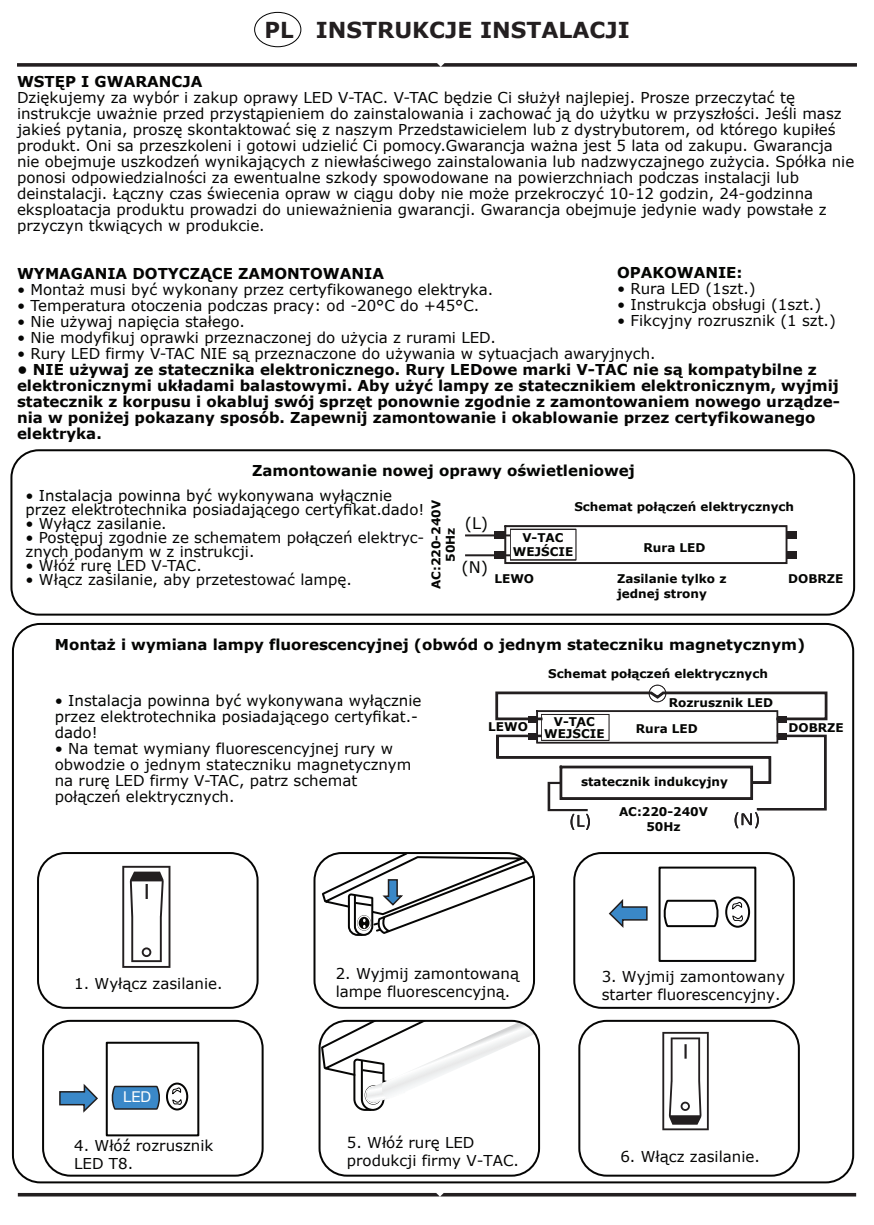
<style>
.page{position:relative;width:874px;height:1225px;background:#fff}
.page>*{position:absolute;margin:0;border:0;box-sizing:border-box;transform-origin:0 0}
.t1{font:700 22px "Verdana";color:#231f20}
.t2{font:16px "Verdana";color:#040503}
.t3{font:15px/16px "Verdana";color:#050504}
.t4{font:700 15px/16px "Verdana";color:#050504}
.t5{font:15px/16px "Verdana Pro";color:#040503}
.t6{font:700 15px "Verdana";color:#040503}
.t7{font:15px "Helvetica Neue LT Pro";color:#fff}
.t8{font:700 12px/14.4px "Verdana";color:#040503;text-align:center}
.s1{font-family:"Verdana";color:#050504}
</style>
<div class="page">
<svg style="left:17px;top:63px;width:839px;height:4px;background:#3b3738"></svg>
<hr style="left:18px;top:1193px;width:837px;height:3px;background:#231f20">
<div style="left:37px;top:852px;width:221px;height:156px;border:2px solid #050504;border-radius:27px"></div>
<div style="left:313px;top:852px;width:221px;height:156px;border:2px solid #050504;border-radius:27px"></div>
<div style="left:573px;top:852px;width:221px;height:156px;border:2px solid #050504;border-radius:27px"></div>
<svg style="left:122px;top:866px;width:48px;height:102px"></svg>
<svg style="left:319px;top:852px;width:216px;height:85px"></svg>
<div style="left:724px;top:896px;width:25px;height:31px;border:2px solid #050504;border-radius:50%"></div>
<svg style="left:731px;top:901px;width:12px;height:20px"></svg>
<svg style="left:663px;top:899px;width:56px;height:29px"></svg>
<div style="left:658px;top:866px;width:98px;height:96px;border:2px solid #050504"></div>
<svg style="left:608px;top:899px;width:40px;height:29px"></svg>
<div style="left:42px;top:1020px;width:221px;height:156px;border:2px solid #050504;border-radius:27px"></div>
<svg style="left:321px;top:1022px;width:214px;height:89px"></svg>
<div style="left:318px;top:1020px;width:222px;height:156px;border:2px solid #050504;border-radius:27px"></div>
<div style="left:578px;top:1020px;width:221px;height:156px;border:2px solid #050504;border-radius:27px"></div>
<svg style="left:662px;top:1032px;width:46px;height:98px"></svg>
<div style="left:166px;top:1082px;width:22px;height:28px;border:2px solid #050504;border-radius:50%"></div>
<svg style="left:172px;top:1087px;width:10px;height:18px"></svg>
<svg style="left:111px;top:1085px;width:49px;height:25px"></svg>
<div style="left:106px;top:1041px;width:93px;height:95px;border:2px solid #050504"></div>
<svg style="left:59px;top:1084px;width:39px;height:29px"></svg>
<svg style="left:495px;top:685px;width:333px;height:145px"></svg>
<svg style="left:504px;top:525px;width:283px;height:39px"></svg>
<div style="left:494px;top:531px;width:11px;height:8px;background:#231f20"></div>
<div style="left:494px;top:551px;width:11px;height:8px;background:#231f20"></div>
<div style="left:786px;top:531px;width:10px;height:8px;background:#231f20"></div>
<div style="left:786px;top:551px;width:10px;height:8px;background:#231f20"></div>
<hr style="left:465px;top:534px;width:44px;height:2px;background:#231f20">
<hr style="left:465px;top:554px;width:44px;height:2px;background:#231f20">
<div style="left:10px;top:449px;width:844px;height:166px;border:2px solid #050504;border-radius:27px"></div>
<div style="left:254px;top:12px;width:47px;height:35px;border:1px solid #000;border-radius:50%"></div>
<h1 class="t1" style="left:264px;top:14px;width:366px">PL INSTRUKCJE INSTALACJI</h1>
<p class="t4" style="left:17px;top:73px;width:187px">WSTĘP I GWARANCJA</p>
<p class="t3" style="left:17px;top:89px;width:838px">Dziękujemy za wybór i zakup oprawy LED V-TAC. V-TAC będzie Ci służył najlepiej. Prosze przeczytać tę instrukcje uważnie przed przystąpieniem do zainstalowania i zachować ją do użytku w przyszłości. Jeśli masz jakieś pytania, proszę skontaktować się z naszym Przedstawicielem lub z dystrybutorem, od którego kupiłeś produkt. Oni sa przeszkoleni i gotowi udzielić Ci pomocy.Gwarancja ważna jest 5 lata od zakupu. Gwarancja nie obejmuje uszkodzeń wynikających z niewłaściwego zainstalowania lub nadzwyczajnego zużycia. Spółka nie ponosi odpowiedzialności za ewentualne szkody spowodowane na powierzchniach podczas instalacji lub deinstalacji. Łączny czas świecenia opraw w ciągu doby nie może przekroczyć 10-12 godzin, 24-godzinna eksploatacja produktu prowadzi do unieważnienia gwarancji. Gwarancja obejmuje jedynie wady powstałe z przyczyn tkwiących w produkcie.</p>
<p class="t4" style="left:17px;top:265px;width:368px">WYMAGANIA DOTYCZĄCE ZAMONTOWANIA</p>
<p class="t3" style="left:17px;top:281px;width:477px">• Montaż musi być wykonany przez certyfikowanego elektryka.</p>
<p class="t3" style="left:17px;top:297px;width:463px">• Temperatura otoczenia podczas pracy: od -20°C do +45°C.</p>
<p class="t3" style="left:17px;top:313px;width:229px">• Nie używaj napięcia stałego.</p>
<p class="t3" style="left:17px;top:329px;width:480px">• Nie modyfikuj oprawki przeznaczonej do użycia z rurami LED.</p>
<p class="t3" style="left:17px;top:345px;width:640px">• Rury LED firmy V-TAC NIE są przeznaczone do używania w sytuacjach awaryjnych.</p>
<p class="t4" style="left:17px;top:361px;width:824px">• NIE używaj ze statecznika elektronicznego. Rury LEDowe marki V-TAC nie są kompatybilne z elektronicznymi układami balastowymi. Aby użyć lampy ze statecznikiem elektronicznym, wyjmij statecznik z korpusu i okabluj swój sprzęt ponownie zgodnie z zamontowaniem nowego urządze&shy;nia w poniżej pokazany sposób. Zapewnij zamontowanie i okablowanie przez certyfikowanego elektryka.</p>
<p class="t6" style="left:616px;top:262px;width:127px">OPAKOWANIE:</p>
<p class="t3" style="left:616px;top:280px;width:140px">• Rura LED (1szt.)</p>
<p class="t3" style="left:616px;top:296px;width:205px">• Instrukcja obsługi (1szt.)</p>
<p class="t3" style="left:616px;top:312px;width:220px">• Fikcyjny rozrusznik (1 szt.)</p>
<p class="t6" style="left:252px;top:460px;width:384px">Zamontowanie nowej oprawy oświetleniowej</p>
<p class="t5" style="left:25px;top:489px;width:400px;line-height:14px">• Instalacja powinna być wykonywana wyłącznie przez elektrotechnika posiadającego certyfikat.dado!</p>
<p class="t5" style="left:25px;top:516px;width:142px"><span class="s1">•</span> Wyłącz zasilanie.</p>
<p class="t3" style="left:25px;top:531px;width:400px;line-height:14px">• Postępuj zgodnie ze schematem połączeń elektryc&shy;znych podanym w z instrukcji.</p>
<p class="t3" style="left:25px;top:558px;width:178px">• Włóź rurę LED V-TAC.</p>
<p class="t3" style="left:25px;top:572px;width:328px">• Włącz zasilanie, aby przetestować lampę.</p>
<p class="t8" style="left:428px;top:589px;width:90px;rotate:-90deg">AC:220-240V<br>50Hz</p>
<p class="t2" style="left:464px;top:512px;width:25px">(L)</p>
<p class="t2" style="left:461px;top:556px;width:28px">(N)</p>
<p class="t8" style="left:574px;top:499px;width:221px">Schemat połączeń elektrycznych</p>
<p class="t8" style="left:512px;top:530px;width:62px">V-TAC<br>WEJŚCIE</p>
<p class="t8" style="left:643px;top:540px;width:63px">Rura LED</p>
<p class="t8" style="left:494px;top:571px;width:41px">LEWO</p>
<p class="t8" style="left:787px;top:571px;width:57px">DOBRZE</p>
<p class="t8" style="left:616px;top:571px;width:111px;text-align:left">Zasilanie tylko z jednej strony</p>
<p class="t6" style="left:55px;top:634px;width:751px">Montaż i wymiana lampy fluorescencyjnej (obwód o jednym stateczniku magnetycznym)</p>
<p class="t5" style="left:55px;top:692px;width:368px">• Instalacja powinna być wykonywana wyłącznie przez elektrotechnika posiadającego certyfikat.- dado!</p>
<p class="t3" style="left:55px;top:740px;width:358px">• Na temat wymiany fluorescencyjnej rury w obwodzie o jednym stateczniku magnetycznym na rurę LED firmy V-TAC, patrz schemat połączeń elektrycznych.</p>
<p class="t8" style="left:548px;top:666px;width:221px">Schemat połączeń elektrycznych</p>
<p class="t8" style="left:668px;top:695px;width:106px">Rozrusznik LED</p>
<p class="t8" style="left:544px;top:715px;width:62px;line-height:12px">V-TAC<br>WEJŚCIE</p>
<p class="t8" style="left:488px;top:719px;width:41px">LEWO</p>
<p class="t8" style="left:788px;top:720px;width:57px">DOBRZE</p>
<p class="t8" style="left:635px;top:721px;width:63px">Rura LED</p>
<p class="t8" style="left:580px;top:774px;width:148px">statecznik indukcyjny</p>
<p class="t8" style="left:618px;top:804px;width:90px">AC:220-240V<br>50Hz</p>
<p class="t3" style="left:74px;top:975px;width:150px">1. Wyłącz zasilanie.</p>
<p class="t3" style="left:335px;top:964px;width:185px;line-height:18px">2. Wyjmij zamontowaną lampe fluorescencyjną.</p>
<p class="t3" style="left:601px;top:967px;width:185px;line-height:18px">3. Wyjmij zamontowany starter fluorescencyjny.</p>
<p class="t7" style="left:123px;top:1087px;width:30px">LED</p>
<p class="t3" style="left:74px;top:1136px;width:141px;line-height:18px">4. Włóź rozrusznik<br>LED T8.</p>
<p class="t3" style="left:347px;top:1133px;width:173px;line-height:18px">5. Włóź rurę LED produkcji firmy V-TAC.</p>
<p class="t3" style="left:620px;top:1148px;width:141px">6. Włącz zasilanie.</p>
</div>
